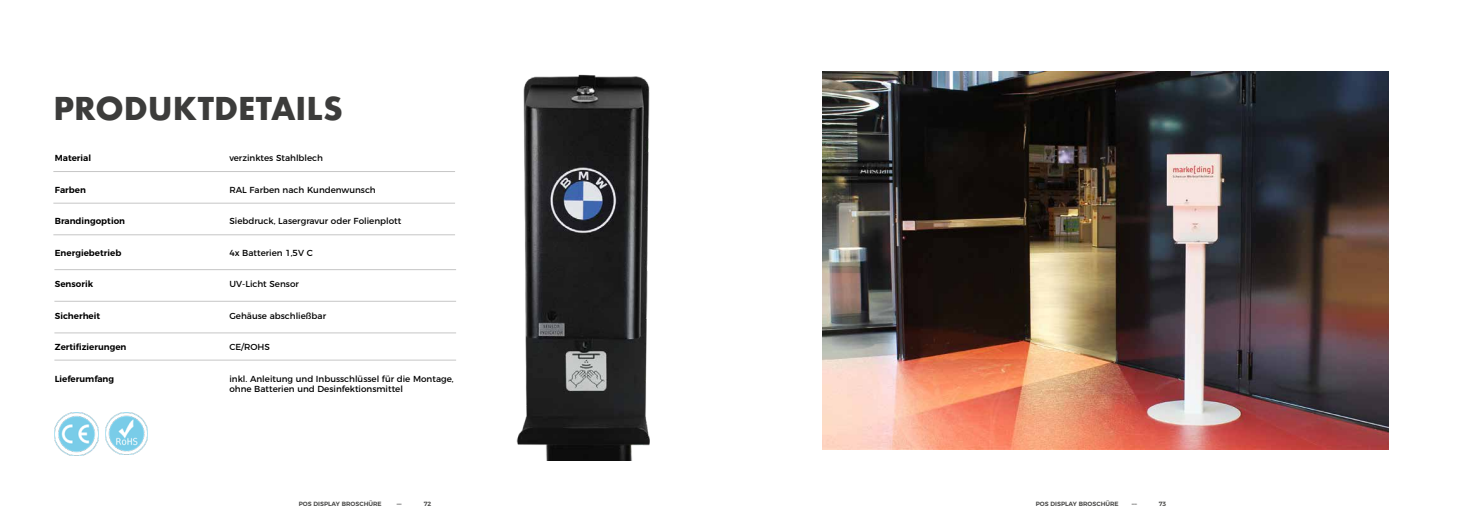
<style>
.page{position:relative;width:1474px;height:521px;background:#fff}
.page>*{position:absolute;margin:0;border:0;box-sizing:border-box;transform-origin:0 0}
.t1{font:700 30.62px "Futura";color:#3c3c3b}
.t2{font:8.75px/10.5px "Montserrat";color:#000}
.t3{font:600 8.75px "Montserrat";color:#000}
.t4{font:600 6.12px "Montserrat";color:#4a4a49}
</style>
<div class="page">
<img style="left:55px;top:413px;width:43px;height:43px">
<img style="left:106px;top:413px;width:42px;height:42px">
<hr style="left:53px;top:203px;width:402px;height:1px;background:#c6c6c6">
<hr style="left:54px;top:301px;width:402px;height:1px;background:#c6c6c6">
<hr style="left:53px;top:171px;width:402px;height:1px;background:#c6c6c6">
<hr style="left:54px;top:269px;width:402px;height:1px;background:#c6c6c6">
<hr style="left:54px;top:360px;width:402px;height:1px;background:#c6c6c6">
<hr style="left:53px;top:235px;width:402px;height:1px;background:#c6c6c6">
<hr style="left:54px;top:333px;width:402px;height:1px;background:#c6c6c6">
<img style="left:516px;top:74px;width:134px;height:386px">
<img style="left:822px;top:72px;width:566px;height:377px">
<h1 class="t1" style="left:53px;top:86px;width:291px">PRODUKTDETAILS</h1>
<p class="t3" style="left:55px;top:151px;width:38px">Material</p>
<p class="t3" style="left:55px;top:183px;width:33px">Farben</p>
<p class="t3" style="left:55px;top:214px;width:72px">Brandingoption</p>
<p class="t3" style="left:55px;top:246px;width:68px">Energiebetrieb</p>
<p class="t3" style="left:55px;top:277px;width:40px">Sensorik</p>
<p class="t3" style="left:55px;top:309px;width:47px">Sicherheit</p>
<p class="t3" style="left:55px;top:340px;width:73px">Zertifizierungen</p>
<p class="t3" style="left:55px;top:372px;width:61px">Lieferumfang</p>
<p class="t2" style="left:229px;top:152px;width:95px">verzinktes Stahlblech</p>
<p class="t2" style="left:229px;top:184px;width:148px">RAL Farben nach Kundenwunsch</p>
<p class="t2" style="left:229px;top:215px;width:173px">Siebdruck, Lasergravur oder Folienplott</p>
<p class="t2" style="left:229px;top:247px;width:85px">4x Batterien 1,5V C</p>
<p class="t2" style="left:229px;top:278px;width:71px">UV-Licht Sensor</p>
<p class="t2" style="left:229px;top:310px;width:98px">Gehäuse abschließbar</p>
<p class="t2" style="left:229px;top:341px;width:42px">CE/ROHS</p>
<p class="t2" style="left:229px;top:373px;width:226px">inkl. Anleitung und Inbusschlüssel für die Montage, ohne Batterien und Desinfektionsmittel</p>
<p class="t4" style="left:299px;top:499px;width:85px">POS DISPLAY BROSCHÜRE</p>
<p class="t4" style="left:397px;top:499px;width:6px">––</p>
<p class="t4" style="left:424px;top:499px;width:9px">72</p>
<p class="t4" style="left:1035px;top:499px;width:85px">POS DISPLAY BROSCHÜRE</p>
<p class="t4" style="left:1131px;top:499px;width:6px">––</p>
<p class="t4" style="left:1158px;top:499px;width:9px">73</p>
</div>
